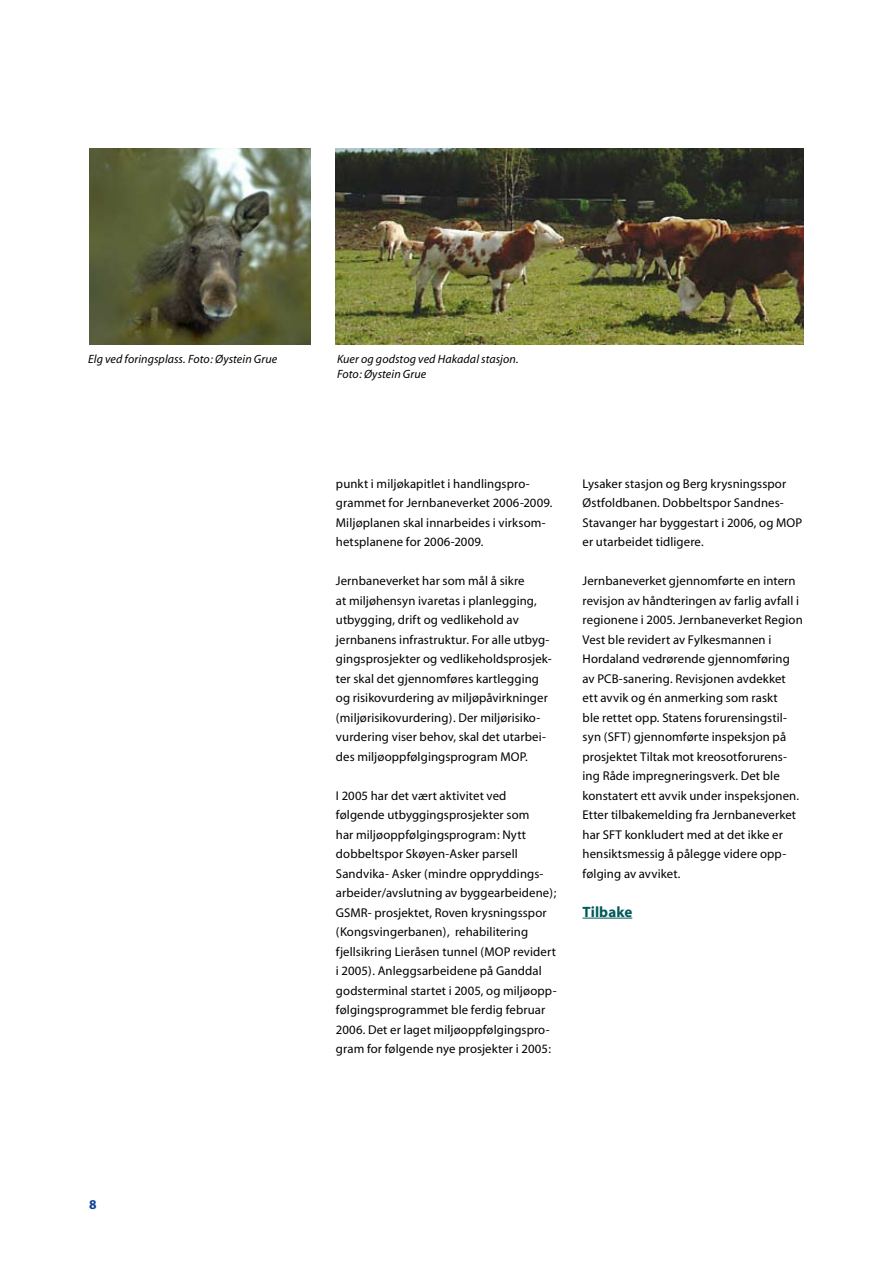
<style>
.page{position:relative;width:893px;height:1263px;background:#fff}
.page>*{position:absolute;margin:0;border:0;box-sizing:border-box;transform-origin:0 0}
.t1{font:700 15px "Myriad";color:#005859}
.t2{font:12.75px/19.5px "Myriad";letter-spacing:.01em;color:#000}
.t3{font:italic 12px/15px "Myriad";letter-spacing:.005em;color:#000}
</style>
<div class="page">
<hr style="left:583px;top:918px;width:49px;height:1px;background:#005859">
<img style="left:89px;top:149px;width:221px;height:195px">
<img style="left:336px;top:149px;width:468px;height:195px">
<p class="t3" style="left:88px;top:352px;width:191px">Elg ved foringsplass. Foto: Øystein Grue</p>
<p class="t3" style="left:337px;top:352px;width:183px">Kuer og godstog ved Hakadal stasjon.<br>Foto: Øystein Grue</p>
<p class="t2" style="left:336px;top:474px;width:218px">punkt i miljøkapitlet i handlingspro&shy;grammet for Jernbaneverket 2006-2009.<br>Miljøplanen skal innarbeides i virksom&shy;hetsplanene for 2006-2009.</p>
<p class="t2" style="left:336px;top:572px;width:217px">Jernbaneverket har som mål å sikre<br>at miljøhensyn ivaretas i planlegging, utbygging, drift og vedlikehold av jernbanens infrastruktur. For alle utbyg&shy;gingsprosjekter og vedlikeholdsprosjek&shy;ter skal det gjennomføres kartlegging og risikovurdering av miljøpåvirkninger (miljørisikovurdering). Der miljørisiko&shy;vurdering viser behov, skal det utarbei&shy;des miljøoppfølgingsprogram MOP.</p>
<p class="t2" style="left:336px;top:786px;width:222px">I 2005 har det vært aktivitet ved følgende utbyggingsprosjekter som<br>har miljøoppfølgingsprogram: Nytt dobbeltspor Skøyen-Asker parsell Sandvika- Asker (mindre oppryddings&shy;arbeider/avslutning av byggearbeidene); GSMR- prosjektet, Roven krysningsspor (Kongsvingerbanen), rehabilitering fjellsikring Lieråsen tunnel (MOP revidert i 2005). Anleggsarbeidene på Ganddal godsterminal startet i 2005, og miljøopp&shy;følgingsprogrammet ble ferdig februar 2006. Det er laget miljøoppfølgingspro&shy;gram for følgende nye prosjekter i 2005:</p>
<p class="t2" style="left:583px;top:474px;width:221px">Lysaker stasjon og Berg krysningsspor Østfoldbanen. Dobbeltspor Sandnes-Stavanger har byggestart i 2006, og MOP er utarbeidet tidligere.</p>
<p class="t2" style="left:583px;top:572px;width:222px">Jernbaneverket gjennomførte en intern revisjon av håndteringen av farlig avfall i regionene i 2005. Jernbaneverket Region Vest ble revidert av Fylkesmannen i Hordaland vedrørende gjennomføring av PCB-sanering. Revisjonen avdekket ett avvik og én anmerking som raskt<br>ble rettet opp. Statens forurensingstil&shy;syn (SFT) gjennomførte inspeksjon på prosjektet Tiltak mot kreosotforurens&shy;ing Råde impregneringsverk. Det ble konstatert ett avvik under inspeksjonen.<br>Etter tilbakemelding fra Jernbaneverket har SFT konkludert med at det ikke er hensiktsmessig å pålegge videre opp&shy;følging av avviket.</p>
<p class="t1" style="left:583px;top:904px;width:51px">Tilbake</p>
</div>
